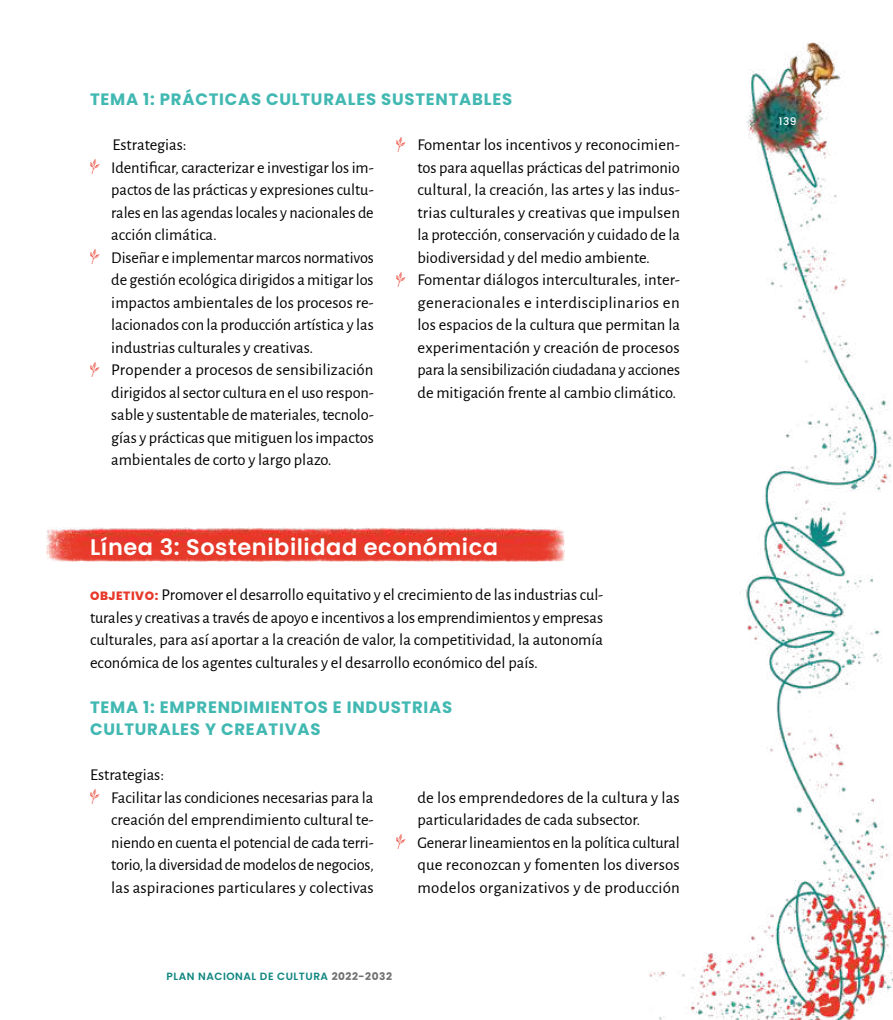
<style>
.page{position:relative;width:893px;height:1020px;background:#fff}
.page>*{position:absolute;margin:0;border:0;box-sizing:border-box;transform-origin:0 0}
.t1{font:600 22.5px "Poppins";letter-spacing:.025em;color:#fff}
.t2{font:16.5px/22.5px "Alegreya Sans";color:#000}
.t3{font:700 16.5px/22.5px "Poppins";letter-spacing:.045em;color:#42b8b2}
.t4{font:600 10.5px "Poppins";letter-spacing:.05em;color:#118681}
.t5{font:500 10.5px "Poppins";color:#fff}
.s1{font-family:"Poppins";font-weight:800;font-size:12px;color:#e73929}
.s2{font-weight:700;color:#706f6f}
</style>
<div class="page">
<img style="left:60px;top:43px;width:832px;height:977px">
<img style="left:46px;top:528px;width:519px;height:33px">
<svg style="left:90px;top:159px;width:10px;height:15px"></svg>
<svg style="left:90px;top:249px;width:10px;height:15px"></svg>
<svg style="left:90px;top:361px;width:10px;height:15px"></svg>
<svg style="left:396px;top:136px;width:10px;height:15px"></svg>
<svg style="left:396px;top:271px;width:10px;height:15px"></svg>
<svg style="left:90px;top:789px;width:10px;height:15px"></svg>
<svg style="left:396px;top:834px;width:10px;height:15px"></svg>
<p class="t3" style="left:90px;top:88px;width:423px">TEMA 1: PRÁCTICAS CULTURALES SUSTENTABLES</p>
<p class="t2" style="left:111px;top:133px;width:264px">Estrategias:<br>Identificar, caracterizar e investigar los im&shy;pactos de las prácticas y expresiones cultu&shy;rales en las agendas locales y nacionales de acción climática.<br>Diseñar e implementar marcos normativos de gestión ecológica dirigidos a mitigar los impactos ambientales de los procesos re&shy;lacionados con la producción artística y las industrias culturales y creativas.<br>Propender a procesos de sensibilización dirigidos al sector cultura en el uso respon&shy;sable y sustentable de materiales, tecnolo&shy;gías y prácticas que mitiguen los impactos ambientales de corto y largo plazo.</p>
<p class="t2" style="left:417px;top:133px;width:264px">Fomentar los incentivos y reconocimien&shy;tos para aquellas prácticas del patrimonio cultural, la creación, las artes y las indus&shy;trias culturales y creativas que impulsen la protección, conservación y cuidado de la biodiversidad y del medio ambiente.<br>Fomentar diálogos interculturales, inter&shy;generacionales e interdisciplinarios en los espacios de la cultura que permitan la experimentación y creación de procesos para la sensibilización ciudadana y acciones de mitigación frente al cambio climático.</p>
<h1 class="t1" style="left:90px;top:534px;width:409px">Línea 3: Sostenibilidad económica</h1>
<p class="t2" style="left:90px;top:583px;width:514px;text-align:justify"><span class="s1">OBJETIVO:</span> Promover el desarrollo equitativo y el crecimiento de las industrias cul&shy;turales y creativas a través de apoyo e incentivos a los emprendimientos y empresas culturales, para así aportar a la creación de valor, la competitividad, la autonomía económica de los agentes culturales y el desarrollo económico del país.</p>
<p class="t3" style="left:90px;top:696px;width:364px">TEMA 1: EMPRENDIMIENTOS E INDUSTRIAS<br>CULTURALES Y CREATIVAS</p>
<p class="t2" style="left:111px;top:763px;width:264px;text-indent:-21px">Estrategias:<br>Facilitar las condiciones necesarias para la creación del emprendimiento cultural te&shy;niendo en cuenta el potencial de cada terri&shy;torio, la diversidad de modelos de negocios, las aspiraciones particulares y colectivas</p>
<p class="t2" style="left:417px;top:785px;width:264px">de los emprendedores de la cultura y las particularidades de cada subsector.<br>Generar lineamientos en la política cultural que reconozcan y fomenten los diversos modelos organizativos y de producción</p>
<p class="t4" style="left:166px;top:971px;width:227px">PLAN NACIONAL DE CULTURA <span class="s2">2022-2032</span></p>
<p class="t5" style="left:779px;top:116px;width:19px">139</p>
</div>
